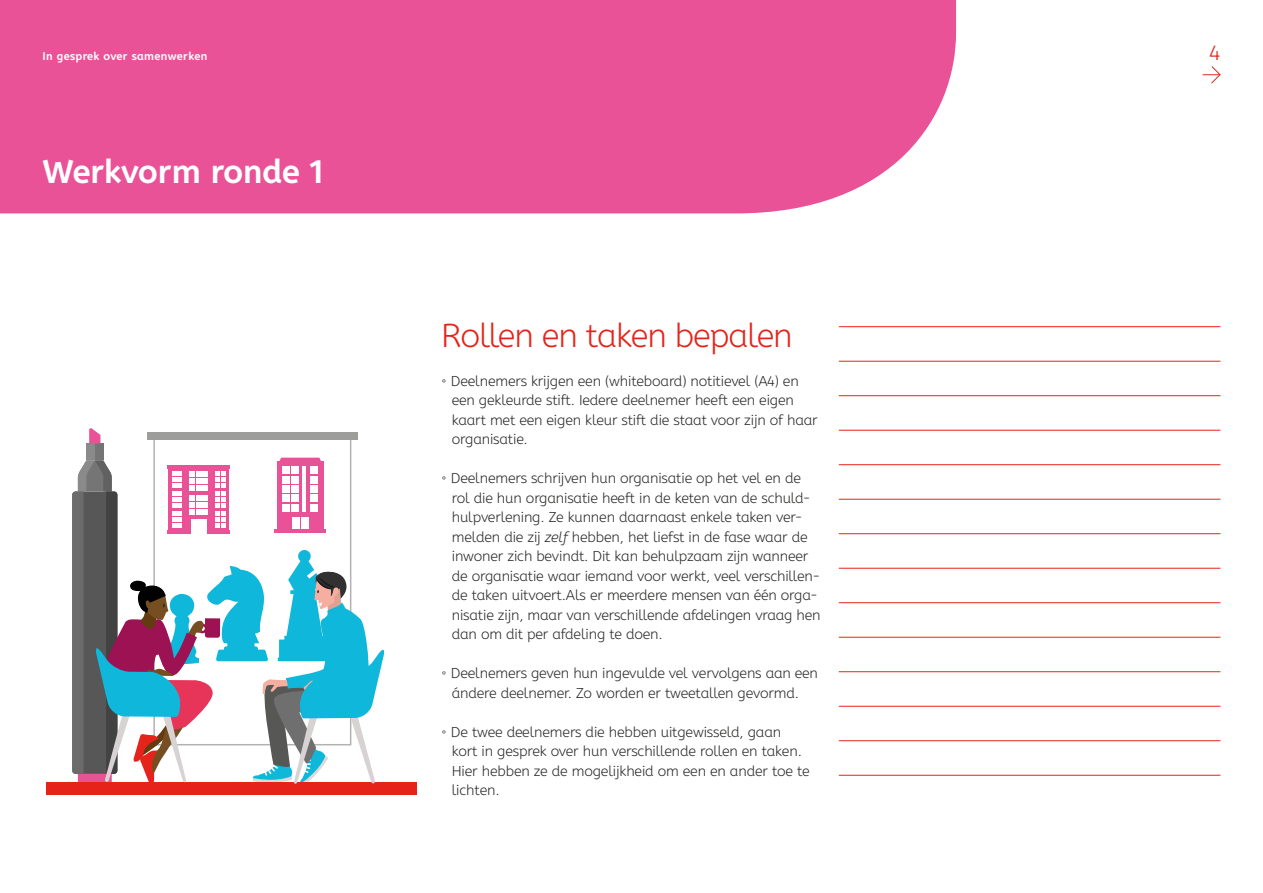
<style>
.page{position:relative;width:1263px;height:893px;background:#fff}
.page>*{position:absolute;margin:0;border:0;box-sizing:border-box;transform-origin:0 0}
.subkop_light{font:300 33px "A Be Zeh EDU";letter-spacing:-.03em;color:#e5231b}
.subkop_bold{font:700 33px "A Be Zeh EDU";color:#fff}
.t1{font:300 21px "A Be Zeh EDU";color:#e5231b}
.opsomming{font:300 14.25px/19.5px "A Be Zeh EDU";letter-spacing:-.01em;color:#282827}
.t2{font:700 11.25px "A Be Zeh EDU";letter-spacing:.03em;color:#fff}
.s1{font-style:italic}
</style>
<div class="page">
<div style="left:0;top:0;width:956px;height:213px;background:#ea5297"></div>
<svg style="left:1202px;top:66px;width:19px;height:18px"></svg>
<div style="left:86px;top:443px;width:17px;height:17px;background:#8a8a8a"></div>
<div style="left:95px;top:443px;width:8px;height:17px;background:#757575"></div>
<svg style="left:89px;top:428px;width:11px;height:15px"></svg>
<div style="left:46px;top:782px;width:371px;height:12px;background:#e5231b"></div>
<svg style="left:72px;top:458px;width:313px;height:326px"></svg>
<div style="left:147px;top:432px;width:210px;height:7px;background:#9d9d9c"></div>
<hr style="left:839px;top:326px;width:381px;height:1px;background:#e5231b">
<hr style="left:839px;top:361px;width:381px;height:1px;background:#e5231b">
<hr style="left:839px;top:395px;width:381px;height:1px;background:#e5231b">
<hr style="left:839px;top:430px;width:381px;height:1px;background:#e5231b">
<hr style="left:839px;top:464px;width:381px;height:1px;background:#e5231b">
<hr style="left:839px;top:499px;width:381px;height:1px;background:#e5231b">
<hr style="left:839px;top:533px;width:381px;height:1px;background:#e5231b">
<hr style="left:839px;top:568px;width:381px;height:1px;background:#e5231b">
<hr style="left:839px;top:602px;width:381px;height:1px;background:#e5231b">
<hr style="left:839px;top:637px;width:381px;height:1px;background:#e5231b">
<hr style="left:839px;top:671px;width:381px;height:1px;background:#e5231b">
<hr style="left:839px;top:706px;width:381px;height:1px;background:#e5231b">
<hr style="left:839px;top:740px;width:381px;height:1px;background:#e5231b">
<hr style="left:839px;top:775px;width:381px;height:1px;background:#e5231b">
<p class="t2" style="left:43px;top:48px;width:166px">In gesprek over samenwerken</p>
<h2 class="t1" style="left:1209px;top:40px;width:13px">4</h2>
<p class="subkop_bold" style="left:43px;top:150px;width:283px">Werkvorm ronde 1</p>
<p class="subkop_light" style="left:441px;top:315px;width:353px">Rollen en taken bepalen</p>
<p class="opsomming" style="left:452px;top:371px;width:367px;text-indent:-11px">• Deelnemers krijgen een (whiteboard) notitievel (A4) en een gekleurde stift. Iedere deelnemer heeft een eigen kaart met een eigen kleur stift die staat voor zijn of haar organisatie.</p>
<p class="opsomming" style="left:452px;top:468px;width:370px;text-indent:-11px">• Deelnemers schrijven hun organisatie op het vel en de rol die hun organisatie heeft in de keten van de schuld&shy;hulpverlening. Ze kunnen daarnaast enkele taken ver&shy;melden die zij <span class="s1">zelf</span> hebben, het liefst in de fase waar de inwoner zich bevindt. Dit kan behulpzaam zijn wanneer de organisatie waar iemand voor werkt, veel verschillen&shy;de taken uitvoert.Als er meerdere mensen van één orga&shy;nisatie zijn, maar van verschillende afdelingen vraag hen dan om dit per afdeling te doen.</p>
<p class="opsomming" style="left:441px;top:663px;width:378px;text-align:center">• Deelnemers geven hun ingevulde vel vervolgens aan een ándere deelnemer. Zo worden er tweetallen gevormd.</p>
<p class="opsomming" style="left:452px;top:722px;width:359px;text-indent:-11px">• De twee deelnemers die hebben uitgewisseld, gaan kort in gesprek over hun verschillende rollen en taken.<br>Hier hebben ze de mogelijkheid om een en ander toe te lichten.</p>
</div>
